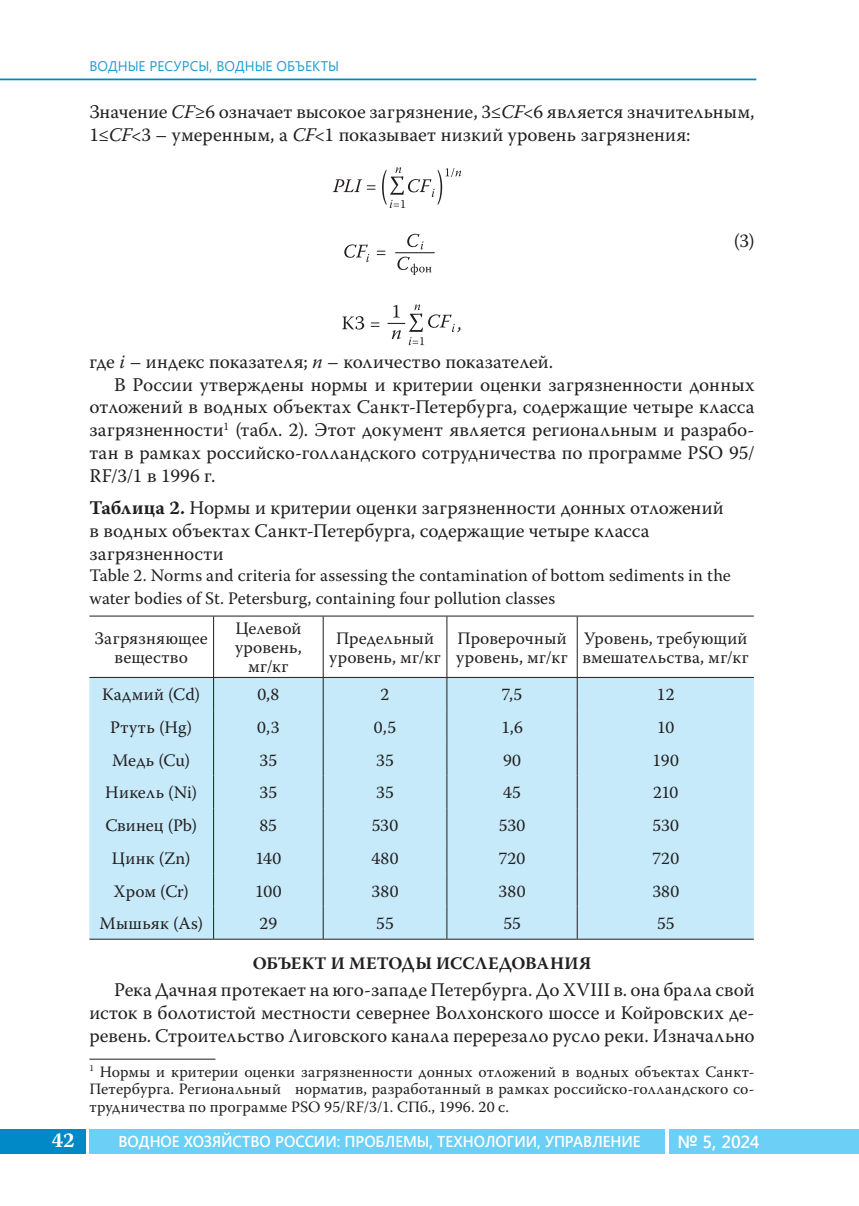
<style>
.page{position:relative;width:859px;height:1206px;background:#fff}
.page>*{position:absolute;margin:0;border:0;box-sizing:border-box;transform-origin:0 0}
.t1{font:700 21px "Warnock Pro";color:#fff}
.t2{font:19.25px/22.8px "Warnock Pro";color:#231f20}
.t3{font:17.5px/19.2px "Warnock Pro";letter-spacing:.01em;color:#231f20}
.t4{font:700 17.5px "Warnock Pro";letter-spacing:.005em;color:#231f20}
.t5{font:600 17.5px "Segoe UI";color:#fff}
.t6{font:15.75px/17.5px "Warnock Pro";letter-spacing:.015em;color:#231f20;text-align:justify}
.t7{font:600 15.75px "Segoe UI";letter-spacing:-.005em;color:#fff;scale:.95 1}
.t8{font:14px "Segoe UI";color:#1fa0d5}
.s1{font-style:italic}
.s2{font-weight:700}
</style>
<div class="page">
<div style="left:89px;top:1128px;width:576px;height:25px;background:#6bcff6"></div>
<div style="left:0;top:1128px;width:86px;height:25px;background:#0088c7"></div>
<div style="left:669px;top:1128px;width:189px;height:25px;background:#6bcff6"></div>
<hr style="left:0;top:79px;width:756px;height:1px;background:#0088c7">
<div style="left:89px;top:678px;width:664px;height:260px;background:#c6eafa"></div>
<hr style="left:89px;top:615px;width:664px;height:1px;background:#231f20">
<hr style="left:89px;top:677px;width:664px;height:1px;background:#231f20">
<hr style="left:89px;top:938px;width:664px;height:1px;background:#231f20">
<hr style="left:213px;top:616px;width:1px;height:61px;background:#231f20">
<hr style="left:322px;top:616px;width:1px;height:61px;background:#231f20">
<hr style="left:446px;top:616px;width:1px;height:61px;background:#231f20">
<hr style="left:576px;top:616px;width:1px;height:61px;background:#231f20">
<hr style="left:213px;top:678px;width:1px;height:32px;background:#231f20">
<hr style="left:322px;top:678px;width:1px;height:32px;background:#231f20">
<hr style="left:446px;top:678px;width:1px;height:32px;background:#231f20">
<hr style="left:576px;top:678px;width:1px;height:32px;background:#231f20">
<hr style="left:213px;top:710px;width:1px;height:33px;background:#231f20">
<hr style="left:322px;top:710px;width:1px;height:33px;background:#231f20">
<hr style="left:446px;top:710px;width:1px;height:33px;background:#231f20">
<hr style="left:576px;top:710px;width:1px;height:33px;background:#231f20">
<hr style="left:213px;top:743px;width:1px;height:32px;background:#231f20">
<hr style="left:322px;top:743px;width:1px;height:32px;background:#231f20">
<hr style="left:446px;top:743px;width:1px;height:32px;background:#231f20">
<hr style="left:576px;top:743px;width:1px;height:32px;background:#231f20">
<hr style="left:213px;top:775px;width:1px;height:33px;background:#231f20">
<hr style="left:322px;top:775px;width:1px;height:33px;background:#231f20">
<hr style="left:446px;top:775px;width:1px;height:33px;background:#231f20">
<hr style="left:576px;top:775px;width:1px;height:33px;background:#231f20">
<hr style="left:213px;top:808px;width:1px;height:33px;background:#231f20">
<hr style="left:322px;top:808px;width:1px;height:33px;background:#231f20">
<hr style="left:446px;top:808px;width:1px;height:33px;background:#231f20">
<hr style="left:576px;top:808px;width:1px;height:33px;background:#231f20">
<hr style="left:213px;top:841px;width:1px;height:32px;background:#231f20">
<hr style="left:322px;top:841px;width:1px;height:32px;background:#231f20">
<hr style="left:446px;top:841px;width:1px;height:32px;background:#231f20">
<hr style="left:576px;top:841px;width:1px;height:32px;background:#231f20">
<hr style="left:213px;top:873px;width:1px;height:33px;background:#231f20">
<hr style="left:322px;top:873px;width:1px;height:33px;background:#231f20">
<hr style="left:446px;top:873px;width:1px;height:33px;background:#231f20">
<hr style="left:576px;top:873px;width:1px;height:33px;background:#231f20">
<hr style="left:213px;top:906px;width:1px;height:32px;background:#231f20">
<hr style="left:322px;top:906px;width:1px;height:32px;background:#231f20">
<hr style="left:446px;top:906px;width:1px;height:32px;background:#231f20">
<hr style="left:576px;top:906px;width:1px;height:32px;background:#231f20">
<hr style="left:89px;top:1058px;width:126px;height:1px;background:#231f20">
<svg style="left:342px;top:316px;width:22px;height:13px"></svg>
<svg style="left:370px;top:322px;width:9px;height:5px"></svg>
<svg style="left:387px;top:304px;width:67px;height:41px"></svg>
<svg style="left:376px;top:251px;width:9px;height:4px"></svg>
<svg style="left:394px;top:234px;width:41px;height:41px"></svg>
<svg style="left:344px;top:244px;width:25px;height:18px"></svg>
<svg style="left:332px;top:179px;width:43px;height:13px"></svg>
<svg style="left:382px;top:167px;width:79px;height:41px"></svg>
<p class="t8" style="left:89px;top:56px;width:251px">ВОДНЫЕ РЕСУРСЫ, ВОДНЫЕ ОБЪЕКТЫ</p>
<p class="t2" style="left:89px;top:102px;width:666px">Значение <span class="s1">CF</span>≥6 означает высокое загрязнение, 3≤<span class="s1">CF</span>&lt;6 является значительным,<br>1≤<span class="s1">CF</span>&lt;3 – умеренным, а <span class="s1">CF</span>&lt;1 показывает низкий уровень загрязнения:</p>
<p class="t2" style="left:733px;top:231px;width:22px">(3)</p>
<p class="t2" style="left:89px;top:307px;width:465px;line-height:37.6px;text-indent:369px"><span class="s1">,<br></span>где <span class="s1">i</span> – индекс показателя; <span class="s1">n</span> – количество показателей.</p>
<p class="t2" style="left:89px;top:374px;width:666px;text-align:justify;text-indent:25px">В России утверждены нормы и критерии оценки загрязненности донных отложений в водных объектах Санкт-Петербурга, содержащие четыре класса загрязненности<sup>1</sup> (табл. 2). Этот документ является региональным и разрабо&shy;тан в рамках российско-голландского сотрудничества по программе PSO 95/ RF/3/1 в 1996 г.</p>
<p class="t2" style="left:89px;top:498px;width:635px"><span class="s2">Таблица 2.</span> Нормы и критерии оценки загрязненности донных отложений в водных объектах Санкт-Петербурга, содержащие четыре класса загрязненности</p>
<p class="t3" style="left:89px;top:565px;width:642px;line-height:22.8px">Table 2. Norms and criteria for assessing the contamination of bottom sediments in the water bodies of St. Petersburg, containing four pollution classes</p>
<p class="t3" style="left:94px;top:629px;width:115px;text-align:center">Загрязняющее вещество</p>
<p class="t3" style="left:235px;top:620px;width:68px;text-align:center">Целевой уровень, мг/кг</p>
<p class="t3" style="left:329px;top:629px;width:113px;text-align:center">Предельный уровень, мг/кг</p>
<p class="t3" style="left:456px;top:629px;width:113px">Проверочный уровень, мг/кг</p>
<p class="t3" style="left:582px;top:629px;width:168px">Уровень, требующий вмешательства, мг/кг</p>
<p class="t3" style="left:102px;top:686px;width:100px">Кадмий (Cd)</p>
<p class="t3" style="left:257px;top:686px;width:24px">0,8</p>
<p class="t3" style="left:380px;top:686px;width:10px">2</p>
<p class="t3" style="left:501px;top:686px;width:22px">7,5</p>
<p class="t3" style="left:656px;top:686px;width:19px">12</p>
<p class="t3" style="left:110px;top:719px;width:83px">Ртуть (Hg)</p>
<p class="t3" style="left:257px;top:719px;width:24px">0,3</p>
<p class="t3" style="left:374px;top:719px;width:24px">0,5</p>
<p class="t3" style="left:501px;top:719px;width:23px">1,6</p>
<p class="t3" style="left:657px;top:719px;width:18px">10</p>
<p class="t3" style="left:112px;top:751px;width:80px">Медь (Cu)</p>
<p class="t3" style="left:259px;top:751px;width:19px">35</p>
<p class="t3" style="left:376px;top:751px;width:19px">35</p>
<p class="t3" style="left:503px;top:751px;width:19px">90</p>
<p class="t3" style="left:652px;top:751px;width:28px">190</p>
<p class="t3" style="left:105px;top:784px;width:93px">Никель (Ni)</p>
<p class="t3" style="left:259px;top:784px;width:19px">35</p>
<p class="t3" style="left:376px;top:784px;width:19px">35</p>
<p class="t3" style="left:503px;top:784px;width:19px">45</p>
<p class="t3" style="left:652px;top:784px;width:27px">210</p>
<p class="t3" style="left:105px;top:817px;width:93px">Свинец (Pb)</p>
<p class="t3" style="left:259px;top:817px;width:19px">85</p>
<p class="t3" style="left:371px;top:817px;width:28px">530</p>
<p class="t3" style="left:498px;top:817px;width:28px">530</p>
<p class="t3" style="left:652px;top:817px;width:28px">530</p>
<p class="t3" style="left:112px;top:850px;width:80px">Цинк (Zn)</p>
<p class="t3" style="left:255px;top:850px;width:27px">140</p>
<p class="t3" style="left:371px;top:850px;width:28px">480</p>
<p class="t3" style="left:498px;top:850px;width:28px">720</p>
<p class="t3" style="left:652px;top:850px;width:28px">720</p>
<p class="t3" style="left:113px;top:882px;width:77px">Хром (Cr)</p>
<p class="t3" style="left:255px;top:882px;width:28px">100</p>
<p class="t3" style="left:371px;top:882px;width:28px">380</p>
<p class="t3" style="left:498px;top:882px;width:28px">380</p>
<p class="t3" style="left:652px;top:882px;width:28px">380</p>
<p class="t3" style="left:99px;top:915px;width:105px">Мышьяк (As)</p>
<p class="t3" style="left:259px;top:915px;width:19px">29</p>
<p class="t3" style="left:376px;top:915px;width:19px">55</p>
<p class="t3" style="left:503px;top:915px;width:19px">55</p>
<p class="t3" style="left:656px;top:915px;width:19px">55</p>
<p class="t4" style="left:252px;top:956px;width:340px">ОБЪЕКТ И МЕТОДЫ ИССЛЕДОВАНИЯ</p>
<p class="t2" style="left:89px;top:980px;width:666px;text-align:justify;text-indent:25px">Река Дачная протекает на юго-западе Петербурга. До XVIII в. она брала свой исток в болотистой местности севернее Волхонского шоссе и Койровских де&shy;ревень. Строительство Лиговского канала перерезало русло реки. Изначально</p>
<p class="t6" style="left:89px;top:1064px;width:666px"><sup>1</sup> Нормы и критерии оценки загрязненности донных отложений в водных объектах Санкт-Петербурга. Региональный норматив, разработанный в рамках российско-голландского со&shy;трудничества по программе PSO 95/RF/3/1. СПб., 1996. 20 с.</p>
<p class="t1" style="left:52px;top:1132px;width:24px">42</p>
<p class="t7" style="left:118px;top:1129px;width:551px">ВОДНОЕ ХОЗЯЙСТВО РОССИИ: ПРОБЛЕМЫ, ТЕХНОЛОГИИ, УПРАВЛЕНИЕ</p>
<p class="t5" style="left:677px;top:1128px;width:84px">№ 5, 2024</p>
</div>
